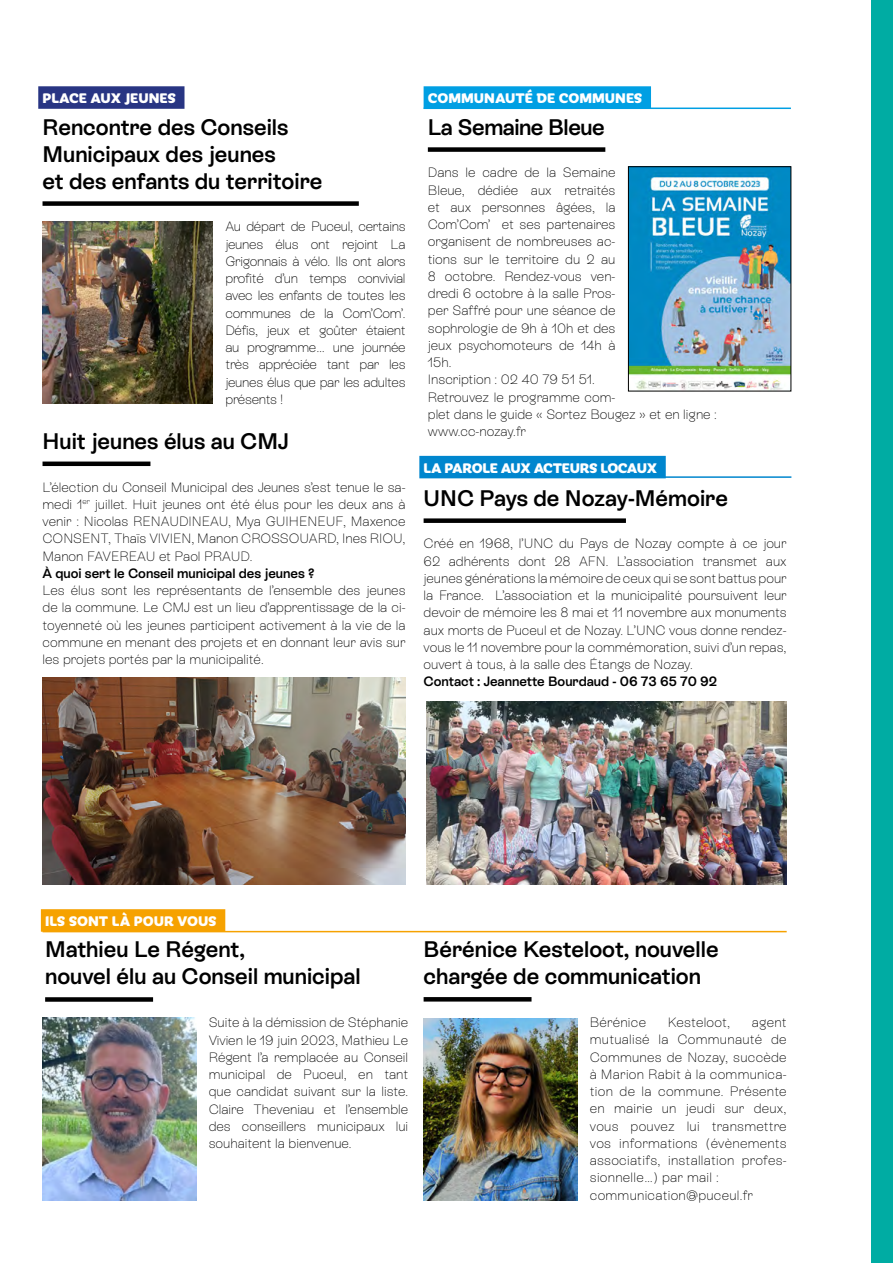
<style>
.page{position:relative;width:893px;height:1263px;background:#fff}
.page>*{position:absolute;margin:0;border:0;box-sizing:border-box;transform-origin:0 0}
.t1{font:600 22.5px/27px "Rebond Grotesque";color:#000}
.t2{font:600 22.5px "Rebond Grotesque";letter-spacing:-.02em;color:#000}
.t3{font:800 15px "Iskra";letter-spacing:-.005em;color:#fff}
.t4{font:800 15px "Iskra";letter-spacing:-.025em;color:#fff}
.t5{font:100 13.5px/17.2px "Rebond Grotesque";color:#000;text-align:justify}
.t6{font:100 13.5px/17.2px "Rebond Grotesque";letter-spacing:.02em;color:#000}
.t7{font:600 13.5px "Rebond Grotesque";color:#000}
</style>
<div class="page">
<div style="left:872px;top:0;width:21px;height:1263px;background:#00aca3"></div>
<div style="left:41px;top:909px;width:184px;height:23px;background:#f6a200"></div>
<div style="left:45px;top:997px;width:108px;height:5px;background:#000"></div>
<svg style="left:424px;top:997px;width:107px;height:4px"></svg>
<hr style="left:43px;top:931px;width:744px;height:1px;background:#f6a200">
<img style="left:43px;top:1018px;width:153px;height:182px">
<img style="left:424px;top:1018px;width:153px;height:182px">
<hr style="left:424px;top:108px;width:367px;height:1px;background:#009fe3">
<div style="left:424px;top:86px;width:227px;height:23px;background:#009fe3"></div>
<div style="left:428px;top:147px;width:177px;height:5px;background:#000"></div>
<img style="left:630px;top:168px;width:159px;height:221px">
<div style="left:628px;top:166px;width:163px;height:225px;border:1px solid #000"></div>
<div style="left:38px;top:86px;width:146px;height:23px;background:#283583"></div>
<div style="left:43px;top:201px;width:316px;height:5px;background:#000"></div>
<div style="left:43px;top:461px;width:107px;height:5px;background:#000"></div>
<img style="left:43px;top:221px;width:170px;height:183px">
<img style="left:43px;top:677px;width:363px;height:207px">
<div style="left:424px;top:518px;width:202px;height:5px;background:#000"></div>
<hr style="left:424px;top:476px;width:367px;height:2px;background:#0086ce">
<div style="left:419px;top:456px;width:247px;height:22px;background:#0086ce"></div>
<img style="left:426px;top:702px;width:361px;height:182px">
<p class="t3" style="left:43px;top:87px;width:135px">PLACE AUX JEUNES</p>
<h1 class="t1" style="left:43px;top:112px;width:281px">Rencontre des Conseils<br>Municipaux des jeunes<br>et des enfants du territoire</h1>
<p class="t5" style="left:225px;top:218px;width:182px">Au départ de Puceul, certains jeunes élus ont rejoint La Grigonnais à vélo. Ils ont alors profité d’un temps convivial avec les enfants de toutes les communes de la Com’Com’.<br>Défis, jeux et goûter étaient au programme… une journée très appréciée tant par les jeunes élus que par les adultes présents !</p>
<h1 class="t1" style="left:43px;top:426px;width:248px">Huit jeunes élus au CMJ</h1>
<p class="t5" style="left:43px;top:478px;width:365px">L’élection du Conseil Municipal des Jeunes s’est tenue le sa&shy;medi 1<sup>er</sup> juillet. Huit jeunes ont été élus pour les deux ans à venir : Nicolas RENAUDINEAU, Mya GUIHENEUF, Maxence CONSENT, Thaïs VIVIEN, Manon CROSSOUARD, Ines RIOU, Manon FAVEREAU et Paol PRAUD.</p>
<p class="t7" style="left:43px;top:564px;width:274px">À quoi sert le Conseil municipal des jeunes ?</p>
<p class="t5" style="left:43px;top:581px;width:365px">Les élus sont les représentants de l’ensemble des jeunes de la commune. Le CMJ est un lieu d’apprentissage de la ci&shy;toyenneté où les jeunes participent activement à la vie de la commune en menant des projets et en donnant leur avis sur les projets portés par la municipalité.</p>
<p class="t3" style="left:428px;top:87px;width:216px">COMMUNAUTÉ DE COMMUNES</p>
<h1 class="t2" style="left:428px;top:111px;width:179px">La Semaine Bleue</h1>
<p class="t5" style="left:428px;top:164px;width:291px;text-align:left">Dans le cadre de la Semaine<br>Bleue, dédiée aux retraités<br>et aux personnes âgées, la<br>Com’Com’ et ses partenaires<br>organisent de nombreuses ac-<br>tions sur le territoire du 2 au<br>8 octobre. Rendez-vous ven-<br>dredi 6 octobre à la salle Pros-<br>per Saffré pour une séance de<br>sophrologie de 9h à 10h et des<br>jeux psychomoteurs de 14h à<br>15h.<br>Inscription : 02 40 79 51 51.<br>Retrouvez le programme com-<br>plet dans le guide « Sortez Bougez » et en ligne : www.cc-nozay.fr</p>
<p class="t4" style="left:424px;top:457px;width:235px">LA PAROLE AUX ACTEURS LOCAUX</p>
<h1 class="t1" style="left:424px;top:483px;width:306px">UNC Pays de Nozay-Mémoire</h1>
<p class="t5" style="left:424px;top:535px;width:365px">Créé en 1968, l’UNC du Pays de Nozay compte à ce jour 62 adhérents dont 28 AFN. L’association transmet aux jeunes générations la mémoire de ceux qui se sont battus pour la France. L’association et la municipalité poursuivent leur devoir de mémoire les 8 mai et 11 novembre aux monuments aux morts de Puceul et de Nozay. L’UNC vous donne rendez&shy;vous le 11 novembre pour la commémoration, suivi d’un repas, ouvert à tous, à la salle des Étangs de Nozay.</p>
<p class="t7" style="left:424px;top:673px;width:295px">Contact : Jeannette Bourdaud - 06 73 65 70 92</p>
<p class="t3" style="left:45px;top:910px;width:173px">ILS SONT LÀ POUR VOUS</p>
<h1 class="t1" style="left:45px;top:935px;width:317px">Mathieu Le Régent,<br>nouvel élu au Conseil municipal</h1>
<p class="t5" style="left:209px;top:1013px;width:201px">Suite à la démission de Stéphanie Vivien le 19 juin 2023, Mathieu Le Régent l’a remplacée au Conseil municipal de Puceul, en tant que candidat suivant sur la liste.<br>Claire Theveniau et l’ensemble des conseillers municipaux lui souhaitent la bienvenue.</p>
<h1 class="t1" style="left:424px;top:935px;width:297px">Bérénice Kesteloot, nouvelle chargée de communication</h1>
<p class="t6" style="left:590px;top:1013px;width:58px">Bérénice</p>
<p class="t5" style="left:668px;top:1013px;width:64px">Kesteloot,</p>
<p class="t6" style="left:590px;top:1013px;width:198px;text-indent:162px">agent mutualisé la Communauté de<br>Communes de Nozay, succède à Marion Rabit à la communica&shy;tion de la commune. Présente en mairie un jeudi sur deux, vous pouvez lui transmettre vos informations (évènements associatifs, installation profes&shy;sionnelle…) par mail : communication@puceul.fr</p>
</div>
